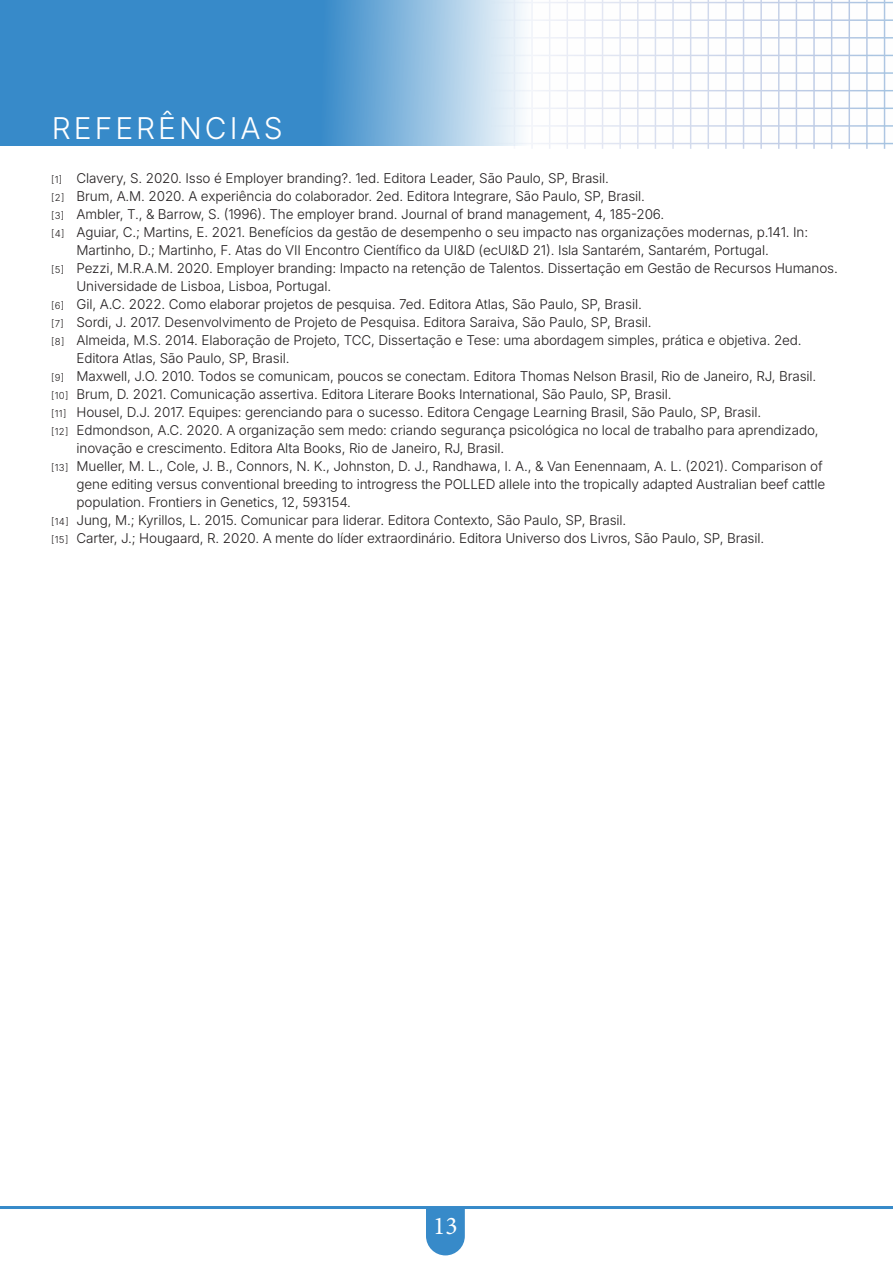
<style>
.page{position:relative;width:893px;height:1263px;background:#fff}
.page>*{position:absolute;margin:0;border:0;box-sizing:border-box;transform-origin:0 0}
.t1{font:300 30px "Inter";letter-spacing:.1em;color:#fff}
.t2{font:25.5px "Minion Pro";color:#fff}
.t3{font:300 13.5px "Inter";letter-spacing:-.01em;color:#231f20}
.s1{font-size:9.6px}
</style>
<div class="page">
<svg style="left:0;top:0;width:893px;height:146px"></svg>
<hr style="left:0;top:1206px;width:893px;height:3px;background:#378ac9">
<svg style="left:426px;top:1209px;width:39px;height:46px"></svg>
<h1 class="t1" style="left:52px;top:106px;width:232px">REFERÊNCIAS</h1>
<p class="t3" style="left:51px;top:168px;width:559px"><span class="s1">[1]</span> Clavery, S. 2020. Isso é Employer branding?. 1ed. Editora Leader, São Paulo, SP, Brasil.</p>
<p class="t3" style="left:51px;top:186px;width:595px"><span class="s1">[2]</span> Brum, A.M. 2020. A experiência do colaborador. 2ed. Editora Integrare, São Paulo, SP, Brasil.</p>
<p class="t3" style="left:51px;top:204px;width:615px"><span class="s1">[3]</span> Ambler, T., &amp; Barrow, S. (1996). The employer brand. Journal of brand management, 4, 185-206.</p>
<p class="t3" style="left:51px;top:222px;width:759px"><span class="s1">[4]</span> Aguiar, C.; Martins, E. 2021. Benefícios da gestão de desempenho o seu impacto nas organizações modernas, p.141. In:</p>
<p class="t3" style="left:77px;top:240px;width:694px">Martinho, D.; Martinho, F. Atas do VII Encontro Científico da UI&amp;D (ecUI&amp;D 21). Isla Santarém, Santarém, Portugal.</p>
<p class="t3" style="left:51px;top:258px;width:788px"><span class="s1">[5]</span> Pezzi, M.R.A.M. 2020. Employer branding: Impacto na retenção de Talentos. Dissertação em Gestão de Recursos Humanos.</p>
<p class="t3" style="left:77px;top:276px;width:256px">Universidade de Lisboa, Lisboa, Portugal.</p>
<p class="t3" style="left:51px;top:294px;width:592px"><span class="s1">[6]</span> Gil, A.C. 2022. Como elaborar projetos de pesquisa. 7ed. Editora Atlas, São Paulo, SP, Brasil.</p>
<p class="t3" style="left:51px;top:312px;width:602px"><span class="s1">[7]</span> Sordi, J. 2017. Desenvolvimento de Projeto de Pesquisa. Editora Saraiva, São Paulo, SP, Brasil.</p>
<p class="t3" style="left:51px;top:330px;width:752px"><span class="s1">[8]</span> Almeida, M.S. 2014. Elaboração de Projeto, TCC, Dissertação e Tese: uma abordagem simples, prática e objetiva. 2ed.</p>
<p class="t3" style="left:77px;top:348px;width:214px">Editora Atlas, São Paulo, SP, Brasil.</p>
<p class="t3" style="left:51px;top:366px;width:767px"><span class="s1">[9]</span> Maxwell, J.O. 2010. Todos se comunicam, poucos se conectam. Editora Thomas Nelson Brasil, Rio de Janeiro, RJ, Brasil.</p>
<p class="t3" style="left:51px;top:384px;width:622px"><span class="s1">[10]</span> Brum, D. 2021. Comunicação assertiva. Editora Literare Books International, São Paulo, SP, Brasil.</p>
<p class="t3" style="left:51px;top:402px;width:712px"><span class="s1">[11]</span> Housel, D.J. 2017. Equipes: gerenciando para o sucesso. Editora Cengage Learning Brasil, São Paulo, SP, Brasil.</p>
<p class="t3" style="left:51px;top:420px;width:769px"><span class="s1">[12]</span> Edmondson, A.C. 2020. A organização sem medo: criando segurança psicológica no local de trabalho para aprendizado,</p>
<p class="t3" style="left:77px;top:438px;width:429px">inovação e crescimento. Editora Alta Books, Rio de Janeiro, RJ, Brasil.</p>
<p class="t3" style="left:51px;top:456px;width:773px"><span class="s1">[13]</span> Mueller, M. L., Cole, J. B., Connors, N. K., Johnston, D. J., Randhawa, I. A., &amp; Van Eenennaam, A. L. (2021). Comparison of</p>
<p class="t3" style="left:77px;top:474px;width:750px">gene editing versus conventional breeding to introgress the POLLED allele into the tropically adapted Australian beef cattle</p>
<p class="t3" style="left:77px;top:492px;width:276px">population. Frontiers in Genetics, 12, 593154.</p>
<p class="t3" style="left:51px;top:510px;width:577px"><span class="s1">[14]</span> Jung, M.; Kyrillos, L. 2015. Comunicar para liderar. Editora Contexto, São Paulo, SP, Brasil.</p>
<p class="t3" style="left:51px;top:528px;width:715px"><span class="s1">[15]</span> Carter, J.; Hougaard, R. 2020. A mente do líder extraordinário. Editora Universo dos Livros, São Paulo, SP, Brasil.</p>
<h2 class="t2" style="left:433px;top:1209px;width:26px">13</h2>
</div>
